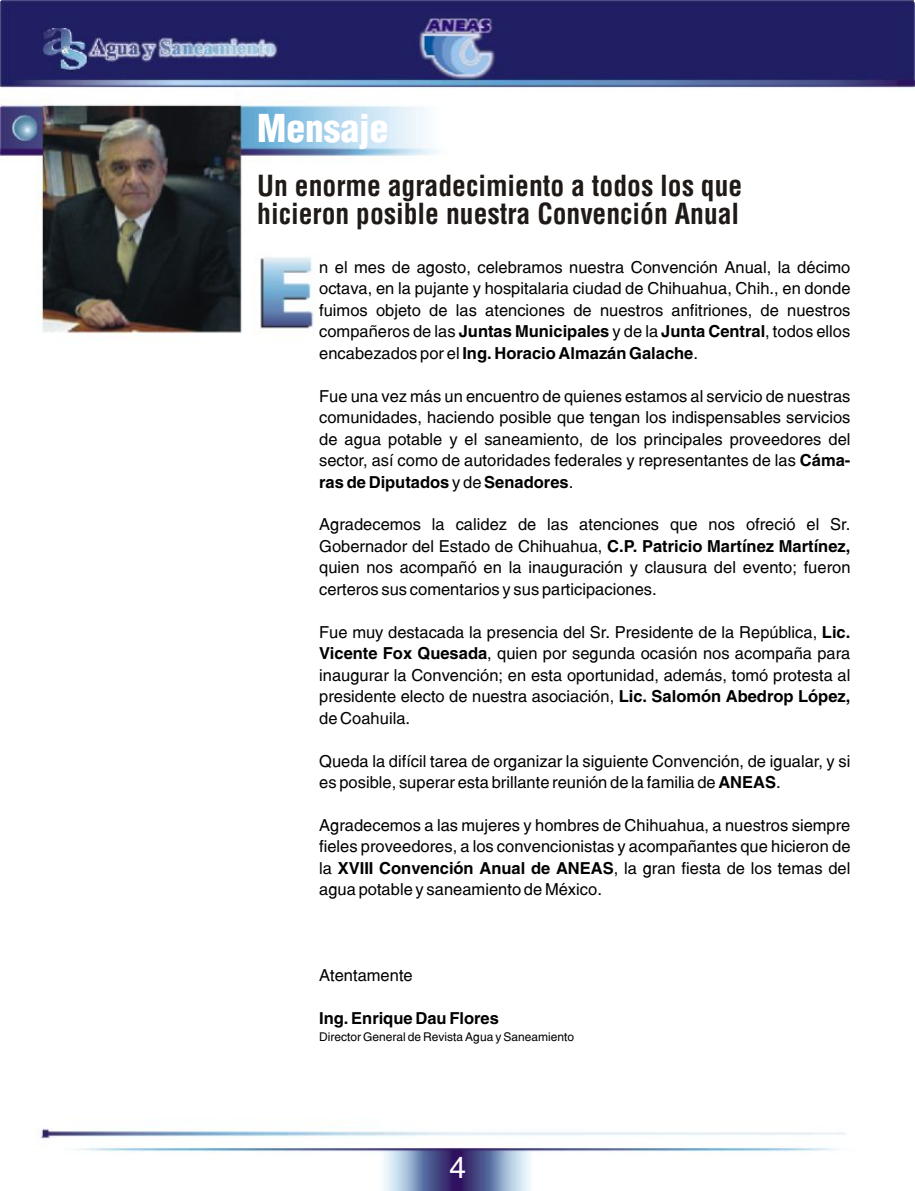
<style>
.page{position:relative;width:915px;height:1191px;background:#fff}
.page>*{position:absolute;margin:0;border:0;box-sizing:border-box;transform-origin:0 0}
.t1{font:900 37.5px "Switzerland Cond";color:#fff}
.t2{font:30px "Switzerland";color:#fff}
.t3{font:700 28.35px/28.7px "Switzerland Condensed";color:#1f1a17}
.t4{font:16.5px/21.5px "Switzerland";color:#000;text-align:justify}
.t5{font:700 16.5px "Switzerland";color:#000}
.t6{font:12px "Switzerland";color:#000}
.s1{font-weight:700}
</style>
<div class="page">
<img style="left:0;top:0;width:914px;height:1191px">
<h1 class="t1" style="left:257px;top:113px;width:133px">Mensaje</h1>
<h3 class="t3" style="left:257px;top:175px;width:487px">Un enorme agradecimiento a todos los que hicieron posible nuestra Convención Anual</h3>
<p class="t4" style="left:319px;top:258px;width:533px">n el mes de agosto, celebramos nuestra Convención Anual, la décimo octava, en la pujante y hospitalaria ciudad de Chihuahua, Chih., en donde fuimos objeto de las atenciones de nuestros anfitriones, de nuestros compañeros de las <span class="s1">Juntas Municipales</span> y de la <span class="s1">Junta Central</span>, todos ellos encabezados por el <span class="s1">Ing. Horacio Almazán Galache</span>.</p>
<p class="t4" style="left:319px;top:387px;width:533px">Fue una vez más un encuentro de quienes estamos al servicio de nuestras comunidades, haciendo posible que tengan los indispensables servicios de agua potable y el saneamiento, de los principales proveedores del sector, así como de autoridades federales y representantes de las <span class="s1">Cáma&shy;ras de Diputados</span> y de <span class="s1">Senadores</span>.</p>
<p class="t4" style="left:319px;top:516px;width:533px">Agradecemos la calidez de las atenciones que nos ofreció el Sr.<br>Gobernador del Estado de Chihuahua, <span class="s1">C.P. Patricio Martínez Martínez, </span>quien nos acompañó en la inauguración y clausura del evento; fueron certeros sus comentarios y sus participaciones.</p>
<p class="t4" style="left:319px;top:623px;width:533px">Fue muy destacada la presencia del Sr. Presidente de la República, <span class="s1">Lic.<br>Vicente Fox Quesada</span>, quien por segunda ocasión nos acompaña para inaugurar la Convención; en esta oportunidad, además, tomó protesta al presidente electo de nuestra asociación, <span class="s1">Lic. Salomón Abedrop López, </span>de Coahuila.</p>
<p class="t4" style="left:319px;top:752px;width:533px">Queda la difícil tarea de organizar la siguiente Convención, de igualar, y si es posible, superar esta brillante reunión de la familia de <span class="s1">ANEAS</span>.</p>
<p class="t4" style="left:319px;top:816px;width:533px">Agradecemos a las mujeres y hombres de Chihuahua, a nuestros siempre fieles proveedores, a los convencionistas y acompañantes que hicieron de la <span class="s1">XVIII Convención Anual de ANEAS</span>, la gran fiesta de los temas del agua potable y saneamiento de México.</p>
<p class="t4" style="left:319px;top:966px;width:95px">Atentamente</p>
<p class="t5" style="left:319px;top:1012px;width:181px">Ing. Enrique Dau Flores</p>
<p class="t6" style="left:319px;top:1032px;width:256px">Director General de Revista Agua y Saneamiento</p>
<h2 class="t2" style="left:450px;top:1156px;width:18px">4</h2>
</div>
